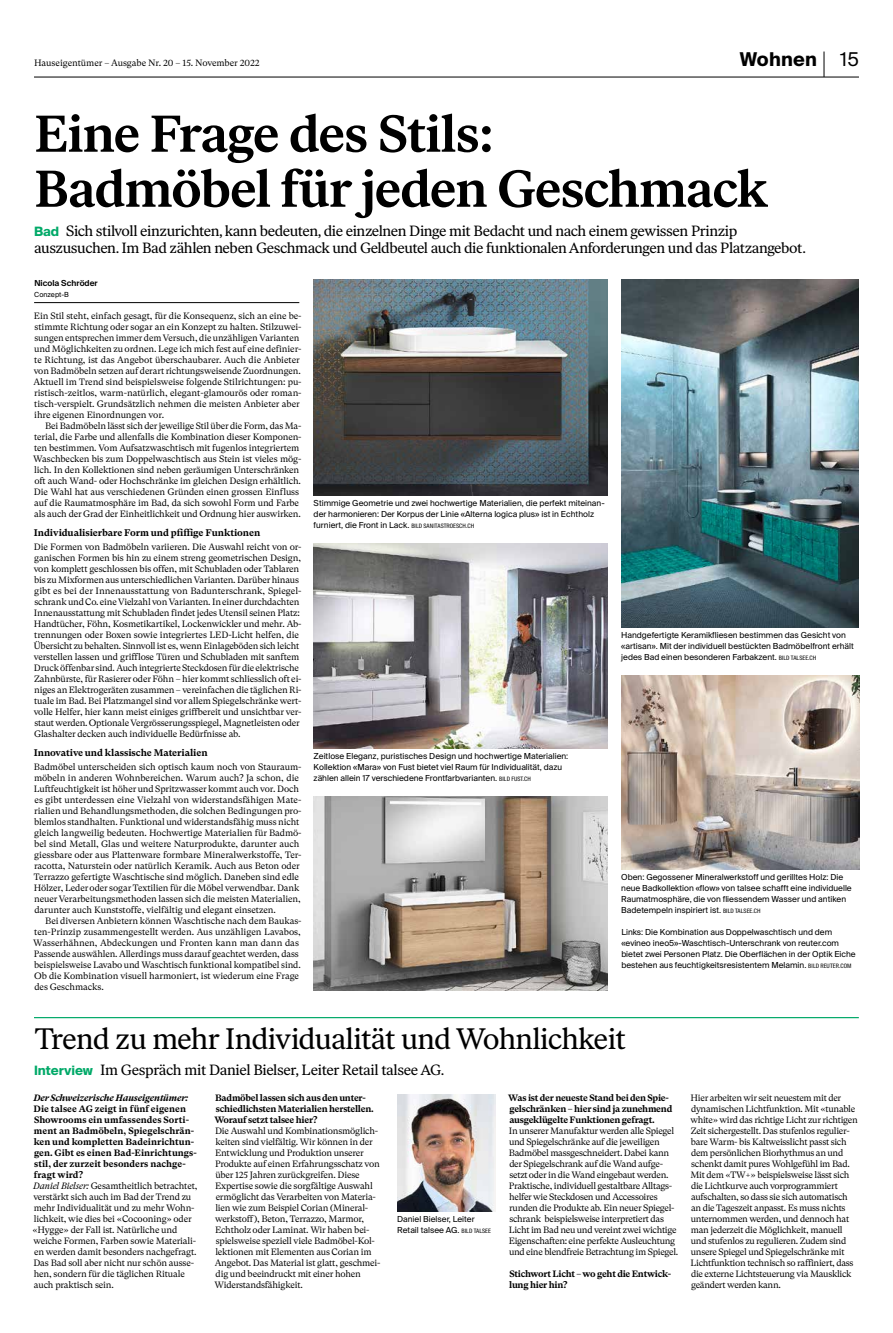
<style>
.page{position:relative;width:893px;height:1333px;background:#fff}
.page>*{position:absolute;margin:0;border:0;box-sizing:border-box;transform-origin:0 0}
.t1{font:600 51.5px/55px "Ivar Text";letter-spacing:-.02em;color:#000}
.t2{font:29.5px "Ivar Text";letter-spacing:-.025em;color:#000}
.t3{font:700 19px "Suisse Intl";letter-spacing:.015em;color:#000}
.t4{font:14.8px/17px "Ivar Text";letter-spacing:-.025em;color:#000}
.t5{font:700 9.6px "GT Super Text";letter-spacing:-.005em;color:#000}
.t6{font:9.2px/11px "GT Super Text";letter-spacing:-.015em;color:#000}
.t7{font:700 9.2px/11px "GT Super Text";letter-spacing:-.025em;color:#000}
.t8{font:italic 700 9.2px "GT Super Text";letter-spacing:-.015em;color:#000}
.t9{font:8.3px/11px "Suisse Intl";color:#000}
.t10{font:600 8.3px "Suisse Intl";color:#000}
.t11{font:7px "Suisse Intl";color:#000}
.s1{font-weight:400}
.s2{font-family:"Suisse Intl";font-weight:700;font-size:12.9px;color:#00a968}
.s3{font-family:"Suisse Intl Cond";font-size:6px}
.s4{font-weight:700}
.s5{font-style:italic}
</style>
<div class="page">
<svg style="left:824px;top:52px;width:1px;height:25px"></svg>
<hr style="left:34px;top:77px;width:825px;height:1px;background:#000">
<img style="left:314px;top:279px;width:293px;height:216px">
<hr style="left:34px;top:302px;width:265px;height:1px;background:#000">
<img style="left:621px;top:279px;width:238px;height:348px">
<img style="left:314px;top:796px;width:293px;height:194px">
<img style="left:621px;top:675px;width:238px;height:194px">
<img style="left:314px;top:543px;width:293px;height:205px">
<hr style="left:34px;top:1016px;width:825px;height:2px;background:#00a968">
<img style="left:397px;top:1094px;width:98px;height:117px">
<p class="t6" style="left:34px;top:57px;width:227px">Hauseigentümer – Ausgabe Nr. 20 – 15. November 2022</p>
<h3 class="t3" style="left:740px;top:48px;width:121px">Wohnen <span class="s1">15</span></h3>
<h1 class="t1" style="left:34px;top:106px;width:735px">Eine Frage des Stils:<br>Badmöbel für jeden Geschmack</h1>
<h3 class="t4" style="left:34px;top:222px;width:773px"><span class="s2">Bad</span> Sich stilvoll einzurichten, kann bedeuten, die einzelnen Dinge mit Bedacht und nach einem gewissen Prinzip auszusuchen. Im Bad zählen neben Geschmack und Geldbeutel auch die funktionalen Anforderungen und das Platzangebot.</h3>
<p class="t10" style="left:34px;top:278px;width:65px">Nicola Schröder</p>
<p class="t11" style="left:34px;top:290px;width:36px">Conzept-B</p>
<p class="t6" style="left:33px;top:310px;width:270px">Ein Stil steht, einfach gesagt, für die Konsequenz, sich an eine be&shy;stimmte Richtung oder sogar an ein Konzept zu halten. Stilzuwei&shy;sungen entsprechen immer dem Versuch, die unzähligen Varianten und Möglichkeiten zu ordnen. Lege ich mich fest auf eine definier&shy;te Richtung, ist das Angebot überschaubarer. Auch die Anbieter von Badmöbeln setzen auf derart richtungsweisende Zuordnungen.<br>Aktuell im Trend sind beispielsweise folgende Stilrichtungen: pu&shy;ristisch-zeitlos, warm-natürlich, elegant-glamourös oder roman&shy;tisch-verspielt. Grundsätzlich nehmen die meisten Anbieter aber ihre eigenen Einordnungen vor.</p>
<p class="t6" style="left:33px;top:420px;width:270px;text-indent:12px">Bei Badmöbeln lässt sich der jeweilige Stil über die Form, das Ma&shy;terial, die Farbe und allenfalls die Kombination dieser Komponen&shy;ten bestimmen. Vom Aufsatzwaschtisch mit fugenlos integriertem Waschbecken bis zum Doppelwaschtisch aus Stein ist vieles mög&shy;lich. In den Kollektionen sind neben geräumigen Unterschränken oft auch Wand- oder Hochschränke im gleichen Design erhältlich.<br>Die Wahl hat aus verschiedenen Gründen einen grossen Einfluss auf die Raumatmosphäre im Bad, da sich sowohl Form und Farbe als auch der Grad der Einheitlichkeit und Ordnung hier auswirken.</p>
<p class="t5" style="left:34px;top:527px;width:228px">Individualisierbare Form und pfiffige Funktionen</p>
<p class="t6" style="left:34px;top:541px;width:269px">Die Formen von Badmöbeln variieren. Die Auswahl reicht von or&shy;ganischen Formen bis hin zu einem streng geometrischen Design, von komplett geschlossen bis offen, mit Schubladen oder Tablaren bis zu Mixformen aus unterschiedlichen Varianten. Darüber hinaus gibt es bei der Innenausstattung von Badunterschrank, Spiegel&shy;schrank und Co. eine Vielzahl von Varianten. In einer durchdachten Innenausstattung mit Schubladen findet jedes Utensil seinen Platz:<br>Handtücher, Föhn, Kosmetikartikel, Lockenwickler und mehr. Ab&shy;trennungen oder Boxen sowie integriertes LED-Licht helfen, die Übersicht zu behalten. Sinnvoll ist es, wenn Einlageböden sich leicht verstellen lassen und grifflose Türen und Schubladen mit sanftem Druck öffenbar sind. Auch integrierte Steckdosen für die elektrische Zahnbürste, für Rasierer oder Föhn – hier kommt schliesslich oft ei&shy;niges an Elektrogeräten zusammen – vereinfachen die täglichen Ri&shy;tuale im Bad. Bei Platzmangel sind vor allem Spiegelschränke wert&shy;volle Helfer, hier kann meist einiges griffbereit und unsichtbar ver&shy;staut werden. Optionale Vergrösserungsspiegel, Magnetleisten oder Glashalter decken auch individuelle Bedürfnisse ab.</p>
<p class="t5" style="left:34px;top:747px;width:175px">Innovative und klassische Materialien</p>
<p class="t6" style="left:34px;top:761px;width:269px">Badmöbel unterscheiden sich optisch kaum noch von Stauraum&shy;möbeln in anderen Wohnbereichen. Warum auch? Ja schon, die Luftfeuchtigkeit ist höher und Spritzwasser kommt auch vor. Doch es gibt unterdessen eine Vielzahl von widerstandsfähigen Mate&shy;rialien und Behandlungsmethoden, die solchen Bedingungen pro&shy;blemlos standhalten. Funktional und widerstandsfähig muss nicht gleich langweilig bedeuten. Hochwertige Materialien für Badmö&shy;bel sind Metall, Glas und weitere Naturprodukte, darunter auch giessbare oder aus Plattenware formbare Mineralwerkstoffe, Ter&shy;racotta, Naturstein oder natürlich Keramik. Auch aus Beton oder Terrazzo gefertigte Waschtische sind möglich. Daneben sind edle Hölzer, Leder oder sogar Textilien für die Möbel verwendbar. Dank neuer Verarbeitungsmethoden lassen sich die meisten Materialien, darunter auch Kunststoffe, vielfältig und elegant einsetzen.</p>
<p class="t6" style="left:33px;top:915px;width:270px;text-indent:12px">Bei diversen Anbietern können Waschtische nach dem Baukas&shy;ten-Prinzip zusammengestellt werden. Aus unzähligen Lavabos, Wasserhähnen, Abdeckungen und Fronten kann man dann das Passende auswählen. Allerdings muss darauf geachtet werden, dass beispielsweise Lavabo und Waschtisch funktional kompatibel sind.<br>Ob die Kombination visuell harmoniert, ist wiederum eine Frage des Geschmacks.</p>
<p class="t9" style="left:314px;top:498px;width:293px">Stimmige Geometrie und zwei hochwertige Materialien, die perfekt miteinan&shy;der harmonieren: Der Korpus der Linie «Alterna logica plus» ist in Echtholz furniert, die Front in Lack. <span class="s3">BILD SANITASTROESCH.CH</span></p>
<p class="t9" style="left:621px;top:630px;width:234px">Handgefertigte Keramikfliesen bestimmen das Gesicht von «artisan». Mit der individuell bestückten Badmöbelfront erhält jedes Bad einen besonderen Farbakzent. <span class="s3">BILD TALSEE.CH</span></p>
<p class="t9" style="left:314px;top:751px;width:256px">Zeitlose Eleganz, puristisches Design und hochwertige Materialien:<br>Kollektion «Mara» von Fust bietet viel Raum für Individualität, dazu zählen allein 17 verschiedene Frontfarbvarianten. <span class="s3">BILD FUST.CH</span></p>
<p class="t9" style="left:621px;top:872px;width:232px">Oben: Gegossener Mineralwerkstoff und gerilltes Holz: Die neue Badkollektion «flow» von talsee schafft eine individuelle Raumatmosphäre, die von fliessendem Wasser und antiken Badetempeln inspiriert ist. <span class="s3">BILD TALSEE.CH</span></p>
<p class="t9" style="left:621px;top:927px;width:236px">Links: Die Kombination aus Doppelwaschtisch und dem «evineo ineo5»-Waschtisch-Unterschrank von reuter.com bietet zwei Personen Platz. Die Oberflächen in der Optik Eiche bestehen aus feuchtigkeitsresistentem Melamin. <span class="s3">BILD REUTER.COM</span></p>
<h2 class="t2" style="left:34px;top:1021px;width:593px">Trend zu mehr Individualität und Wohnlichkeit</h2>
<h3 class="t4" style="left:34px;top:1061px;width:412px"><span class="s2">Interview</span> Im Gespräch mit Daniel Bielser, Leiter Retail talsee AG.</h3>
<p class="t8" style="left:33px;top:1091px;width:156px">Der Schweizerische Hauseigentümer:</p>
<p class="t6" style="left:32px;top:1102px;width:167px"><span class="s4">Die talsee AG zeigt in fünf eigenen Showrooms ein umfassendes Sorti&shy;ment an Badmöbeln, Spiegelschrän&shy;ken und kompletten Badeinrichtun&shy;gen. Gibt es einen Bad-Einrichtungs&shy;stil, der zurzeit besonders nachge&shy;fragt wird?<br></span><span class="s5">Daniel Bielser:</span> Gesamtheitlich betrachtet, verstärkt sich auch im Bad der Trend zu mehr Individualität und zu mehr Wohn&shy;lichkeit, wie dies bei «Cocooning» oder «Hygge» der Fall ist. Natürliche und weiche Formen, Farben sowie Materiali&shy;en werden damit besonders nachgefragt.<br>Das Bad soll aber nicht nur schön ausse&shy;hen, sondern für die täglichen Rituale auch praktisch sein.</p>
<p class="t7" style="left:214px;top:1091px;width:161px">Badmöbel lassen sich aus den unter&shy;schiedlichsten Materialien herstellen.<br>Worauf setzt talsee hier?</p>
<p class="t6" style="left:214px;top:1124px;width:168px">Die Auswahl und Kombinationsmöglich&shy;keiten sind vielfältig. Wir können in der Entwicklung und Produktion unserer Produkte auf einen Erfahrungsschatz von über 125 Jahren zurückgreifen. Diese Expertise sowie die sorgfältige Auswahl ermöglicht das Verarbeiten von Materia&shy;lien wie zum Beispiel Corian (Mineral&shy;werkstoff), Beton, Terrazzo, Marmor, Echtholz oder Laminat. Wir haben bei&shy;spielsweise speziell viele Badmöbel-Kol&shy;lektionen mit Elementen aus Corian im Angebot. Das Material ist glatt, geschmei&shy;dig und beeindruckt mit einer hohen Widerstandsfähigkeit.</p>
<p class="t9" style="left:397px;top:1213px;width:95px">Daniel Bielser, Leiter<br>Retail talsee AG. <span class="s3">BILD TALSEE</span></p>
<p class="t7" style="left:508px;top:1091px;width:166px">Was ist der neueste Stand bei den Spie&shy;gelschränken – hier sind ja zunehmend ausgeklügelte Funktionen gefragt.</p>
<p class="t6" style="left:509px;top:1124px;width:171px">In unserer Manufaktur werden alle Spiegel und Spiegelschränke auf die jeweiligen Badmöbel massgeschneidert. Dabei kann der Spiegelschrank auf die Wand aufge&shy;setzt oder in die Wand eingebaut werden.<br>Praktische, individuell gestaltbare Alltags&shy;helfer wie Steckdosen und Accessoires runden die Produkte ab. Ein neuer Spiegel&shy;schrank beispielsweise interpretiert das Licht im Bad neu und vereint zwei wichtige Eigenschaften: eine perfekte Ausleuchtung und eine blendfreie Betrachtung im Spiegel.</p>
<p class="t7" style="left:509px;top:1267px;width:164px">Stichwort Licht – wo geht die Entwick&shy;lung hier hin?</p>
<p class="t6" style="left:690px;top:1091px;width:169px">Hier arbeiten wir seit neuestem mit der dynamischen Lichtfunktion. Mit «tunable white» wird das richtige Licht zur richtigen Zeit sichergestellt. Das stufenlos regulier&shy;bare Warm- bis Kaltweisslicht passt sich dem persönlichen Biorhythmus an und schenkt damit pures Wohlgefühl im Bad.<br>Mit dem «TW+» beispielsweise lässt sich die Lichtkurve auch vorprogrammiert aufschalten, so dass sie sich automatisch an die Tageszeit anpasst. Es muss nichts unternommen werden, und dennoch hat man jederzeit die Möglichkeit, manuell und stufenlos zu regulieren. Zudem sind unsere Spiegel und Spiegelschränke mit Lichtfunktion technisch so raffiniert, dass die externe Lichtsteuerung via Mausklick geändert werden kann.</p>
</div>
